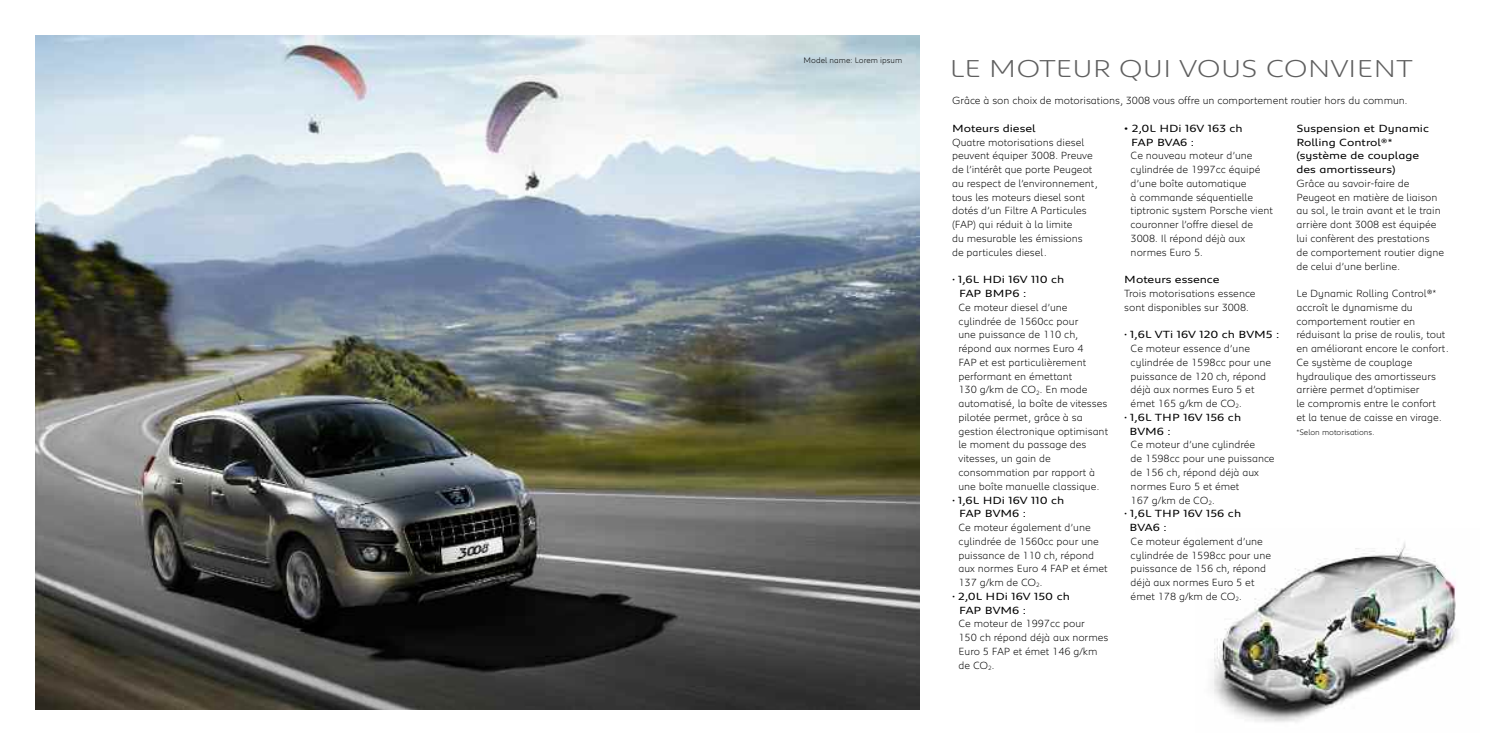
<style>
.page{position:relative;width:1489px;height:745px;background:#fff}
.page>*{position:absolute;margin:0;border:0;box-sizing:border-box;transform-origin:0 0}
.t1{font:300 25px "Peugeot Expanded";color:#5f5f5f}
.t2{font:300 10.62px/13.8px "Peugeot";color:#000}
.t3{font:10.62px/13.8px "Peugeot Expanded";color:#000}
.t4{font:300 8.12px "Peugeot";color:#000}
.s1{font-family:"Peugeot";font-weight:300}
</style>
<div class="page">
<img style="left:35px;top:35px;width:884px;height:674px">
<img style="left:1212px;top:542px;width:245px;height:180px">
<p class="t4" style="left:803px;top:57px;width:100px">Model name: Lorem ipsum</p>
<h1 class="t1" style="left:949px;top:60px;width:465px">LE MOTEUR QUI VOUS CONVIENT</h1>
<p class="t2" style="left:952px;top:95px;width:457px">Grâce à son choix de motorisations, 3008 vous offre un comportement routier hors du commun.</p>
<p class="t3" style="left:952px;top:122px;width:85px">Moteurs diesel</p>
<p class="t2" style="left:952px;top:136px;width:147px">Quatre motorisations diesel peuvent équiper 3008. Preuve de l’intérêt que porte Peugeot au respect de l’environnement, tous les moteurs diesel sont dotés d’un Filtre A Particules (FAP) qui réduit à la limite<br>du mesurable les émissions<br>de particules diesel.</p>
<p class="t3" style="left:958px;top:273px;width:107px;text-indent:-7px"><span class="s1">•</span> 1,6L HDi 16V 110 ch<br>FAP BMP6 :</p>
<p class="t2" style="left:958px;top:301px;width:151px">Ce moteur diesel d’une cylindrée de 1560cc pour<br>une puissance de 110 ch, répond aux normes Euro 4<br>FAP et est particulièrement performant en émettant<br>130 g/km de CO<sub>2</sub>. En mode automatisé, la boîte de vitesses pilotée permet, grâce à sa gestion électronique optimisant le moment du passage des vitesses, un gain de consommation par rapport à une boîte manuelle classique.</p>
<p class="t3" style="left:958px;top:493px;width:107px;text-indent:-7px"><span class="s1">•</span> 1,6L HDi 16V 110 ch<br>FAP BVM6 :</p>
<p class="t2" style="left:958px;top:521px;width:151px">Ce moteur également d’une cylindrée de 1560cc pour une puissance de 110 ch, répond aux normes Euro 4 FAP et émet<br>137 g/km de CO<sub>2</sub>.</p>
<p class="t3" style="left:958px;top:590px;width:112px;text-indent:-7px"><span class="s1">•</span> 2,0L HDi 16V 150 ch<br>FAP BVM6 :</p>
<p class="t2" style="left:958px;top:617px;width:151px">Ce moteur de 1997cc pour<br>150 ch répond déjà aux normes<br>Euro 5 FAP et émet 146 g/km de CO<sub>2</sub>.</p>
<p class="t3" style="left:1131px;top:122px;width:113px;text-indent:-7px">• 2,0L HDi 16V 163 ch<br>FAP BVA6 :</p>
<p class="t2" style="left:1130px;top:150px;width:144px">Ce nouveau moteur d’une cylindrée de 1997cc équipé d’une boîte automatique<br>à commande séquentielle tiptronic system Porsche vient couronner l’offre diesel de<br>3008. Il répond déjà aux normes Euro 5.</p>
<p class="t3" style="left:1124px;top:273px;width:97px">Moteurs essence</p>
<p class="t2" style="left:1124px;top:287px;width:133px">Trois motorisations essence sont disponibles sur 3008.</p>
<p class="t3" style="left:1124px;top:328px;width:157px"><span class="s1">•</span> 1,6L VTi 16V 120 ch BVM5 :</p>
<p class="t2" style="left:1130px;top:342px;width:142px">Ce moteur essence d’une cylindrée de 1598cc pour une puissance de 120 ch, répond déjà aux normes Euro 5 et émet 165 g/km de CO<sub>2</sub>.</p>
<p class="t3" style="left:1129px;top:411px;width:113px;text-indent:-5px"><span class="s1">•</span> 1,6L THP 16V 156 ch<br>BVM6 :</p>
<p class="t2" style="left:1130px;top:438px;width:145px">Ce moteur d’une cylindrée<br>de 1598cc pour une puissance de 156 ch, répond déjà aux normes Euro 5 et émet<br>167 g/km de CO<sub>2</sub>.</p>
<p class="t3" style="left:1129px;top:507px;width:113px;text-indent:-5px"><span class="s1">•</span> 1,6L THP 16V 156 ch<br>BVA6 :</p>
<p class="t2" style="left:1130px;top:535px;width:142px">Ce moteur également d’une cylindrée de 1598cc pour une puissance de 156 ch, répond déjà aux normes Euro 5 et émet 178 g/km de CO<sub>2</sub>.</p>
<p class="t3" style="left:1296px;top:122px;width:134px">Suspension et Dynamic<br>Rolling Control®* (système de couplage des amortisseurs)</p>
<p class="t2" style="left:1296px;top:177px;width:149px">Grâce au savoir-faire de<br>Peugeot en matière de liaison au sol, le train avant et le train arrière dont 3008 est équipée lui confèrent des prestations<br>de comportement routier digne de celui d’une berline.</p>
<p class="t2" style="left:1296px;top:287px;width:154px">Le Dynamic Rolling Control®* accroît le dynamisme du comportement routier en réduisant la prise de roulis, tout en améliorant encore le confort.<br>Ce système de couplage hydraulique des amortisseurs arrière permet d’optimiser<br>le compromis entre le confort<br>et la tenue de caisse en virage.</p>
<p class="t4" style="left:1296px;top:429px;width:79px">*Selon motorisations.</p>
</div>
